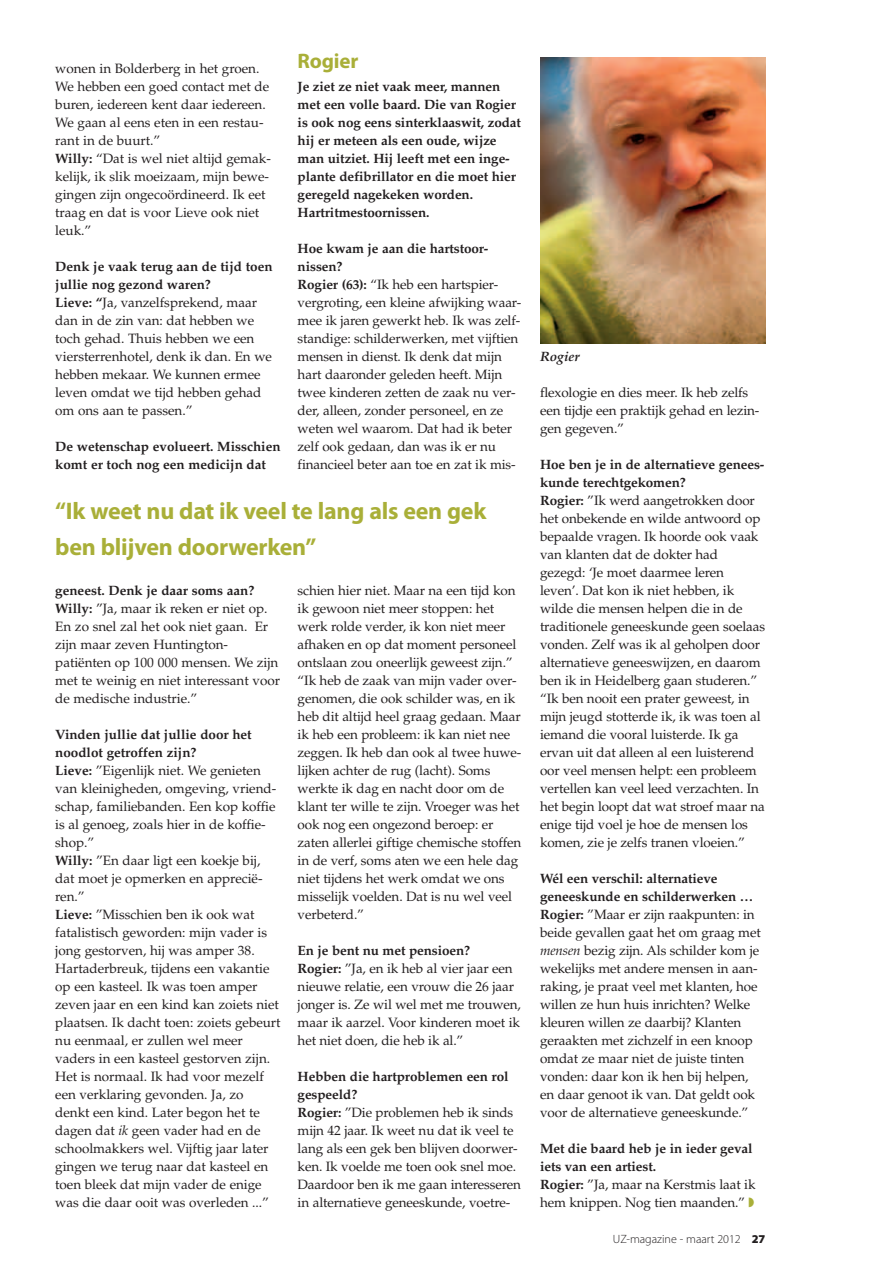
<style>
.page{position:relative;width:893px;height:1263px;background:#fff}
.page>*{position:absolute;margin:0;border:0;box-sizing:border-box;transform-origin:0 0}
.t1{font:700 24px/36px "Myriad Pro";letter-spacing:-.01em;color:#a9af38}
.t2{font:700 21px "Myriad Pro";letter-spacing:-.01em;color:#a9af38}
.t3{font:13.5px/18px "Palatino LT Std";letter-spacing:-.01em;color:#231f20}
.t4{font:700 13.5px/18px "Palatino LT Std";letter-spacing:-.01em;color:#231f20}
.t5{font:italic 700 13.5px "Palatino LT Std";color:#231f20}
.t6{font:300 12px "Myriad Pro";color:#231f20}
.s1{font-weight:700}
.s2{font-style:italic}
.s3{font-weight:400}
.s4{font-weight:900}
</style>
<div class="page">
<img style="left:540px;top:57px;width:225px;height:286px">
<p class="t3" style="left:55px;top:60px;width:217px">wonen in Bolderberg in het groen.<br>We hebben een goed contact met de buren, iedereen kent daar iedereen.<br>We gaan al eens eten in een restau&shy;rant in de buurt.”<br><span class="s1">Willy:</span> “Dat is wel niet altijd gemak&shy;kelijk, ik slik moeizaam, mijn bewe&shy;gingen zijn ongecoördineerd. Ik eet traag en dat is voor Lieve ook niet leuk.”</p>
<p class="t3" style="left:55px;top:258px;width:219px"><span class="s1">Denk je vaak terug aan de tijd toen jullie nog gezond waren?<br>Lieve: “</span>Ja, vanzelfsprekend, maar dan in de zin van: dat hebben we toch gehad. Thuis hebben we een viersterrenhotel, denk ik dan. En we hebben mekaar. We kunnen ermee leven omdat we tijd hebben gehad om ons aan te passen.”</p>
<p class="t4" style="left:55px;top:438px;width:227px">De wetenschap evolueert. Misschien komt er toch nog een medicijn dat</p>
<h2 class="t2" style="left:298px;top:47px;width:62px">Rogier</h2>
<p class="t4" style="left:298px;top:78px;width:225px">Je ziet ze niet vaak meer, mannen met een volle baard. Die van Rogier is ook nog eens sinterklaaswit, zodat hij er meteen als een oude, wijze man uitziet. Hij leeft met een inge&shy;plante defibrillator en die moet hier geregeld nagekeken worden.<br>Hartritmestoornissen.</p>
<p class="t3" style="left:298px;top:240px;width:225px"><span class="s1">Hoe kwam je aan die hartstoor&shy;nissen?<br>Rogier (63):</span> “Ik heb een hartspier&shy;vergroting, een kleine afwijking waar&shy;mee ik jaren gewerkt heb. Ik was zelf&shy;standige: schilderwerken, met vijftien mensen in dienst. Ik denk dat mijn hart daaronder geleden heeft. Mijn twee kinderen zetten de zaak nu ver&shy;der, alleen, zonder personeel, en ze weten wel waarom. Dat had ik beter zelf ook gedaan, dan was ik er nu financieel beter aan toe en zat ik mis-</p>
<h1 class="t1" style="left:55px;top:492px;width:433px">“Ik weet nu dat ik veel te lang als een gek ben blijven doorwerken”</h1>
<p class="t3" style="left:55px;top:582px;width:226px"><span class="s1">geneest. Denk je daar soms aan?<br>Willy:</span> ”Ja, maar ik reken er niet op.<br>En zo snel zal het ook niet gaan. Er zijn maar zeven Huntington&shy;patiënten op 100 000 mensen. We zijn met te weinig en niet interessant voor de medische industrie.”</p>
<p class="t3" style="left:55px;top:726px;width:227px"><span class="s1">Vinden jullie dat jullie door het noodlot getroffen zijn?<br>Lieve:</span> ”Eigenlijk niet. We genieten van kleinigheden, omgeving, vriend&shy;schap, familiebanden. Een kop koffie is al genoeg, zoals hier in de koffie&shy;shop.”<br><span class="s1">Willy:</span> ”En daar ligt een koekje bij, dat moet je opmerken en apprecië&shy;ren.”<br><span class="s1">Lieve:</span> ”Misschien ben ik ook wat fatalistisch geworden: mijn vader is jong gestorven, hij was amper 38.<br>Hartaderbreuk, tijdens een vakantie op een kasteel. Ik was toen amper zeven jaar en een kind kan zoiets niet plaatsen. Ik dacht toen: zoiets gebeurt nu eenmaal, er zullen wel meer vaders in een kasteel gestorven zijn.<br>Het is normaal. Ik had voor mezelf een verklaring gevonden. Ja, zo denkt een kind. Later begon het te dagen dat <span class="s2">ik</span> geen vader had en de schoolmakkers wel. Vijftig jaar later gingen we terug naar dat kasteel en toen bleek dat mijn vader de enige was die daar ooit was overleden ...”</p>
<p class="t3" style="left:298px;top:582px;width:225px">schien hier niet. Maar na een tijd kon ik gewoon niet meer stoppen: het werk rolde verder, ik kon niet meer afhaken en op dat moment personeel ontslaan zou oneerlijk geweest zijn.” “Ik heb de zaak van mijn vader over&shy;genomen, die ook schilder was, en ik heb dit altijd heel graag gedaan. Maar ik heb een probleem: ik kan niet nee zeggen. Ik heb dan ook al twee huwe&shy;lijken achter de rug (lacht). Soms werkte ik dag en nacht door om de klant ter wille te zijn. Vroeger was het ook nog een ongezond beroep: er zaten allerlei giftige chemische stoffen in de verf, soms aten we een hele dag niet tijdens het werk omdat we ons misselijk voelden. Dat is nu wel veel verbeterd.”</p>
<p class="t3" style="left:298px;top:942px;width:225px"><span class="s1">En je bent nu met pensioen?<br>Rogier:</span> ”Ja, en ik heb al vier jaar een nieuwe relatie, een vrouw die 26 jaar jonger is. Ze wil wel met me trouwen, maar ik aarzel. Voor kinderen moet ik het niet doen, die heb ik al.”</p>
<p class="t3" style="left:298px;top:1068px;width:225px"><span class="s1">Hebben die hartproblemen een rol gespeeld?<br>Rogier:</span> ”Die problemen heb ik sinds mijn 42 jaar. Ik weet nu dat ik veel te lang als een gek ben blijven doorwer&shy;ken. Ik voelde me toen ook snel moe.<br>Daardoor ben ik me gaan interesseren in alternatieve geneeskunde, voetre-</p>
<p class="t5" style="left:540px;top:349px;width:41px">Rogier</p>
<p class="t3" style="left:540px;top:384px;width:221px">flexologie en dies meer. Ik heb zelfs een tijdje een praktijk gehad en lezin&shy;gen gegeven.”</p>
<p class="t3" style="left:540px;top:456px;width:227px"><span class="s1">Hoe ben je in de alternatieve genees&shy;kunde terechtgekomen?<br>Rogier:</span> ”Ik werd aangetrokken door het onbekende en wilde antwoord op bepaalde vragen. Ik hoorde ook vaak van klanten dat de dokter had gezegd: ‘Je moet daarmee leren leven’. Dat kon ik niet hebben, ik wilde die mensen helpen die in de traditionele geneeskunde geen soelaas vonden. Zelf was ik al geholpen door alternatieve geneeswijzen, en daarom ben ik in Heidelberg gaan studeren.” “Ik ben nooit een prater geweest, in mijn jeugd stotterde ik, ik was toen al iemand die vooral luisterde. Ik ga ervan uit dat alleen al een luisterend oor veel mensen helpt: een probleem vertellen kan veel leed verzachten. In het begin loopt dat wat stroef maar na enige tijd voel je hoe de mensen los komen, zie je zelfs tranen vloeien.”</p>
<p class="t3" style="left:540px;top:870px;width:222px"><span class="s1">Wél een verschil: alternatieve geneeskunde en schilderwerken … Rogier:</span> ”Maar er zijn raakpunten: in beide gevallen gaat het om graag met <span class="s2">mensen</span> bezig zijn. Als schilder kom je wekelijks met andere mensen in aan&shy;raking, je praat veel met klanten, hoe willen ze hun huis inrichten? Welke kleuren willen ze daarbij? Klanten geraakten met zichzelf in een knoop omdat ze maar niet de juiste tinten vonden: daar kon ik hen bij helpen, en daar genoot ik van. Dat geldt ook voor de alternatieve geneeskunde.”</p>
<p class="t4" style="left:540px;top:1139px;width:217px">Met die baard heb je in ieder geval iets van een artiest.<br>Rogier: <span class="s3">”Ja, maar na Kerstmis laat ik hem knippen. Nog tien maanden.”</span></p>
<p class="t6" style="left:613px;top:1232px;width:154px">UZ-magazine - maart 2012 <span class="s4">27</span></p>
</div>
